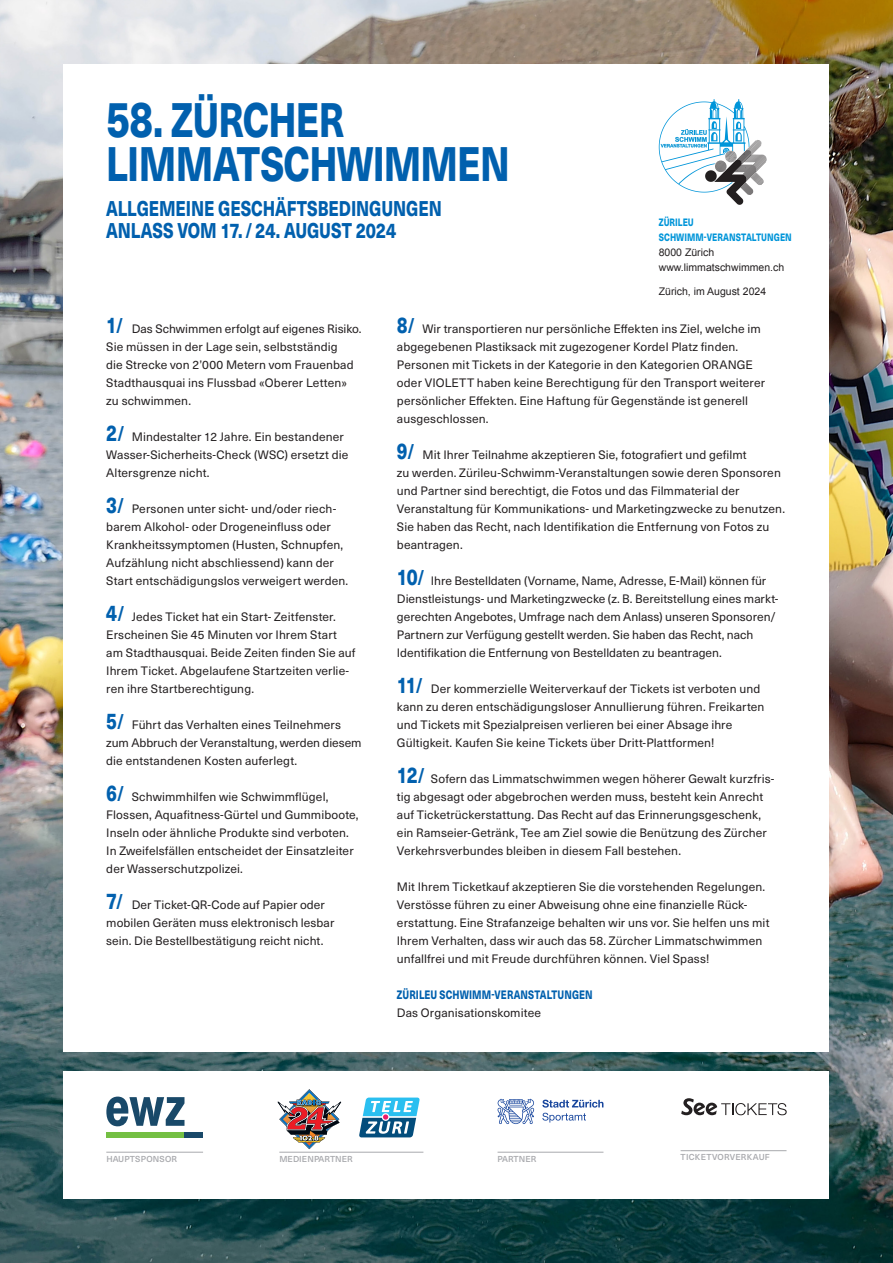
<style>
.page{position:relative;width:893px;height:1263px;background:#fff}
.page>*{position:absolute;margin:0;border:0;box-sizing:border-box;transform-origin:0 0}
.t1{font:800 47.55px/43.3px "Neue Haas Unica Pro";letter-spacing:-.02em;color:#0160ae;scale:.78 1}
.t2{font:800 21px/22.5px "Neue Haas Unica Pro";letter-spacing:-.005em;color:#0160ae;scale:.78 1}
.t3{font:12px/18px "Neue Haas Unica Pro";letter-spacing:.01em;color:#231f20}
.t4{font:800 12px "Neue Haas Unica Pro";letter-spacing:.01em;color:#0160ae;scale:.78 1}
.t5{font:10.5px/15px "Arial";color:#231f20}
.t6{font:800 10.5px/15px "Neue Haas Unica Pro";letter-spacing:.005em;color:#0095d9;scale:.78 1}
.t7{font:500 8.55px "Neue Haas Unica Pro";letter-spacing:.015em;color:#a8a9ad}
.s1{font-size:50.1px}
.s2{font-weight:800;font-size:22.5px;color:#0160ae}
.s3{font-weight:800;font-size:21px;color:#0160ae}
</style>
<div class="page">
<img style="left:0;top:0;width:893px;height:1263px">
<div style="left:64px;top:64px;width:765px;height:988px;background:#fff"></div>
<div style="left:64px;top:1071px;width:765px;height:128px;background:#fff"></div>
<hr style="left:106px;top:1152px;width:97px;height:1px;background:#a8a9ad">
<div style="left:106px;top:1132px;width:78px;height:5px;background:#74bf43"></div>
<div style="left:184px;top:1132px;width:19px;height:5px;background:#194969"></div>
<svg style="left:106px;top:1096px;width:78px;height:30px"></svg>
<hr style="left:681px;top:1150px;width:105px;height:1px;background:#a8a9ad">
<svg style="left:681px;top:1098px;width:106px;height:17px"></svg>
<hr style="left:498px;top:1152px;width:105px;height:1px;background:#a8a9ad">
<hr style="left:279px;top:1152px;width:144px;height:1px;background:#a8a9ad">
<img style="left:278px;top:1089px;width:63px;height:60px">
<svg style="left:359px;top:1097px;width:61px;height:41px"></svg>
<svg style="left:542px;top:1100px;width:61px;height:22px"></svg>
<svg style="left:498px;top:1099px;width:36px;height:25px"></svg>
<svg style="left:659px;top:99px;width:108px;height:106px"></svg>
<h1 class="t1" style="left:106px;top:99px;width:519px"><span class="s1">58</span>. ZÜRCHER<br>LIMMATSCHWIMMEN</h1>
<h2 class="t2" style="left:106px;top:197px;width:432px">ALLGEMEINE GESCHÄFTSBEDINGUNGEN<br>ANLASS VOM 17./24. AUGUST 2024</h2>
<p class="t6" style="left:659px;top:215px;width:172px">ZÜRILEU<br>SCHWIMM-VERANSTALTUNGEN</p>
<p class="t5" style="left:659px;top:245px;width:127px">8000 Zürich www.limmatschwimmen.ch</p>
<p class="t5" style="left:659px;top:284px;width:109px">Zürich, im August 2024</p>
<p class="t3" style="left:106px;top:319px;width:257px"><span class="s2">1</span><span class="s3">/</span> Das Schwimmen erfolgt auf eigenes Risiko.<br>Sie müssen in der Lage sein, selbstständig<br>die Strecke von 2’000 Metern vom Frauenbad Stadthausquai ins Flussbad «Oberer Letten» zu schwimmen.</p>
<p class="t3" style="left:106px;top:427px;width:244px"><span class="s2">2</span><span class="s3">/</span> Mindestalter 12 Jahre. Ein bestandener<br>Wasser-Sicherheits-Check (WSC) ersetzt die<br>Altersgrenze nicht.</p>
<p class="t3" style="left:106px;top:499px;width:244px"><span class="s2">3</span><span class="s3">/</span> Personen unter sicht- und/oder riech&shy;barem Alkohol- oder Drogeneinfluss oder Krankheitssymptomen (Husten, Schnupfen, Aufzählung nicht abschliessend) kann der Start entschädigungslos verweigert werden.</p>
<p class="t3" style="left:106px;top:607px;width:251px"><span class="s2">4</span><span class="s3">/</span> Jedes Ticket hat ein Start- Zeitfenster.<br>Erscheinen Sie 45 Minuten vor Ihrem Start am Stadthausquai. Beide Zeiten finden Sie auf Ihrem Ticket. Abgelaufene Startzeiten verlie&shy;ren ihre Startberechtigung.</p>
<p class="t3" style="left:106px;top:715px;width:257px"><span class="s2">5</span><span class="s3">/</span> Führt das Verhalten eines Teilnehmers zum Abbruch der Veranstaltung, werden diesem die entstandenen Kosten auferlegt.</p>
<p class="t3" style="left:106px;top:787px;width:254px"><span class="s2">6</span><span class="s3">/</span> Schwimmhilfen wie Schwimmflügel, Flossen, Aquafitness-Gürtel und Gummiboote, Inseln oder ähnliche Produkte sind verboten.<br>In Zweifelsfällen entscheidet der Einsatzleiter der Wasserschutzpolizei.</p>
<p class="t3" style="left:106px;top:895px;width:230px"><span class="s2">7</span><span class="s3">/</span> Der Ticket-QR-Code auf Papier oder mobilen Geräten muss elektronisch lesbar sein. Die Bestellbestätigung reicht nicht.</p>
<p class="t3" style="left:397px;top:319px;width:370px"><span class="s2">8</span><span class="s3">/</span> Wir transportieren nur persönliche Effekten ins Ziel, welche im abgegebenen Plastiksack mit zugezogener Kordel Platz finden.<br>Personen mit Tickets in der Kategorie in den Kategorien ORANGE oder VIOLETT haben keine Berechtigung für den Transport weiterer persönlicher Effekten. Eine Haftung für Gegenstände ist generell ausgeschlossen.</p>
<p class="t3" style="left:397px;top:445px;width:390px"><span class="s2">9</span><span class="s3">/</span> Mit Ihrer Teilnahme akzeptieren Sie, fotografiert und gefilmt<br>zu werden. Zürileu-Schwimm-Veranstaltungen sowie deren Sponsoren und Partner sind berechtigt, die Fotos und das Filmmaterial der Veranstaltung für Kommunikations- und Marketingzwecke zu benutzen.<br>Sie haben das Recht, nach Identifikation die Entfernung von Fotos zu beantragen.</p>
<p class="t3" style="left:397px;top:571px;width:383px"><span class="s2">10</span><span class="s3">/</span> Ihre Bestelldaten (Vorname, Name, Adresse, E-Mail) können für Dienstleistungs- und Marketingzwecke (z. B. Bereitstellung eines markt&shy;gerechten Angebotes, Umfrage nach dem Anlass) unseren Sponsoren/ Partnern zur Verfügung gestellt werden. Sie haben das Recht, nach Identifikation die Entfernung von Bestelldaten zu beantragen.</p>
<p class="t3" style="left:397px;top:679px;width:369px"><span class="s2">11</span><span class="s3">/</span> Der kommerzielle Weiterverkauf der Tickets ist verboten und kann zu deren entschädigungsloser Annullierung führen. Freikarten und Tickets mit Spezialpreisen verlieren bei einer Absage ihre Gültigkeit. Kaufen Sie keine Tickets über Dritt-Plattformen!</p>
<p class="t3" style="left:397px;top:769px;width:379px"><span class="s2">12</span><span class="s3">/</span> Sofern das Limmatschwimmen wegen höherer Gewalt kurzfris&shy;tig abgesagt oder abgebrochen werden muss, besteht kein Anrecht auf Ticketrückerstattung. Das Recht auf das Erinnerungsgeschenk, ein Ramseier-Getränk, Tee am Ziel sowie die Benützung des Zürcher Verkehrsverbundes bleiben in diesem Fall bestehen.</p>
<p class="t3" style="left:397px;top:877px;width:374px">Mit Ihrem Ticketkauf akzeptieren Sie die vorstehenden Regelungen.<br>Verstösse führen zu einer Abweisung ohne eine finanzielle Rück&shy;erstattung. Eine Strafanzeige behalten wir uns vor. Sie helfen uns mit Ihrem Verhalten, dass wir auch das 58. Zürcher Limmatschwimmen unfallfrei und mit Freude durchführen können. Viel Spass!</p>
<p class="t4" style="left:397px;top:987px;width:252px">ZÜRILEU SCHWIMM-VERANSTALTUNGEN</p>
<p class="t3" style="left:397px;top:1003px;width:146px">Das Organisationskomitee</p>
<p class="t7" style="left:106px;top:1154px;width:72px">HAUPTSPONSOR</p>
<p class="t7" style="left:279px;top:1154px;width:75px">MEDIENPARTNER</p>
<p class="t7" style="left:498px;top:1154px;width:40px">PARTNER</p>
<p class="t7" style="left:681px;top:1152px;width:91px">TICKETVORVERKAUF</p>
</div>
